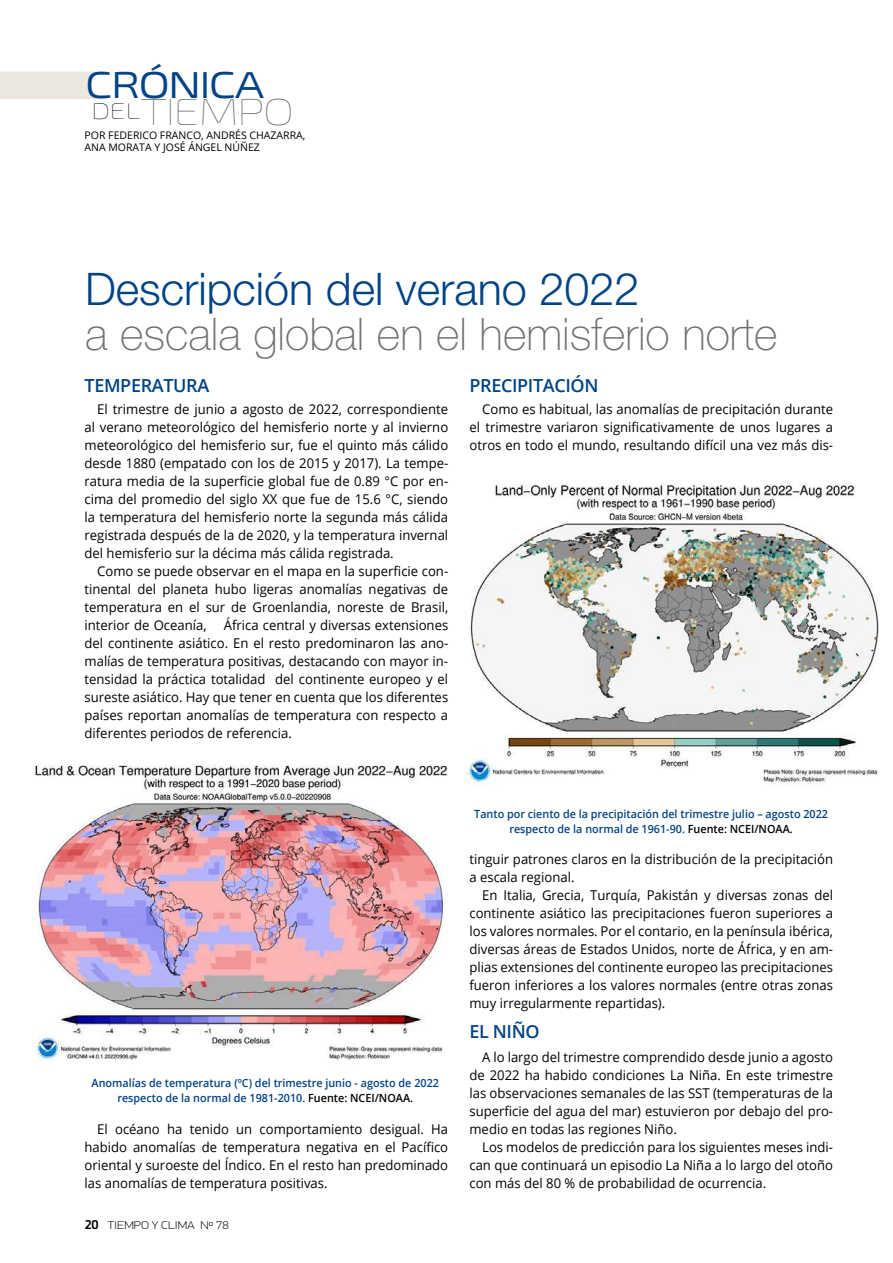
<style>
.page{position:relative;width:893px;height:1263px;background:#fff}
.page>*{position:absolute;margin:0;border:0;box-sizing:border-box;transform-origin:0 0}
.t1{font:100 45px "Helvetica Neue LT Std";color:#707172}
.t2{font:300 45px "Helvetica Neue LT Std";color:#004387}
.t3{font:100 expanded 37.5px "Exo 2";letter-spacing:-.05em;color:#707172}
.t4{font:expanded 37.5px "Exo 2";letter-spacing:-.05em;color:#004387}
.t5{font:600 18px "Open Sans";letter-spacing:-.02em;color:#004387}
.t6{font:13.5px/18px "Open Sans";color:#000;text-align:justify}
.t7{font:600 11.25px/15px "Open Sans";color:#004387;text-align:center;scale:.96 1}
.t8{font:100 11.25px "PF Din Display Pro";color:#000;scale:1.2 1}
.t9{font:10.5px/12px "Open Sans";color:#000}
.s1{color:#000}
.s2{font-family:"Stainless Cond";font-weight:700;font-size:12px}
</style>
<div class="page">
<img style="left:33px;top:764px;width:415px;height:297px">
<img style="left:464px;top:483px;width:415px;height:304px">
<svg style="left:0;top:72px;width:109px;height:27px;background:#eeeae3"></svg>
<h2 class="t4" style="left:85px;top:63px;width:181px">CRÓNICA</h2>
<h2 class="t3" style="left:91px;top:91px;width:204px"><sup>DEL</sup>TIEMPO</h2>
<p class="t9" style="left:85px;top:128px;width:222px">Por Federico Franco, Andrés Chazarra,<br>Ana Morata Y José Ángel N úñ ez</p>
<h1 class="t2" style="left:85px;top:261px;width:556px">Descripción del verano 2022</h1>
<h1 class="t1" style="left:85px;top:308px;width:694px">a escala global en el hemisferio norte</h1>
<h3 class="t5" style="left:85px;top:373px;width:126px">TEMPERATURA</h3>
<p class="t6" style="left:85px;top:400px;width:365px;text-indent:13px">E l trimestre de junio a agosto de 2022, correspondiente al verano meteorológico del hemisferio norte y al invierno meteorológico del hemisferio sur, fue el quinto más cálido desde 1880 (empatado con los de 2015 y 2017). La tempe&shy;ratura media de la superficie global fue de 0.89 °C por en&shy;cima del promedio del siglo XX que fue de 15.6 °C, siendo la temperatura del hemisferio norte la segunda más cálida registrada después de la de 2020, y la temperatura invernal del hemisferio sur la décima más cálida registrada.</p>
<p class="t6" style="left:85px;top:562px;width:365px;text-indent:13px">Como se puede observar en el mapa en la superficie con&shy;tinental del planeta hubo ligeras anomalías negativas de temperatura en el sur de Groenlandia, noreste de Brasil, interior de Oceanía,</p>
<p class="t6" style="left:85px;top:616px;width:365px;text-indent:139px">África central y diversas extensiones del continente asiático. En el resto predominaron las ano&shy;malías de temperatura positivas, destacando con mayor in&shy;tensidad la práctica totalidad del continente europeo y el sureste asiático. Hay que tener en cuenta que los diferentes países reportan anomalías de temperatura con respecto a diferentes periodos de referencia.</p>
<h3 class="t5" style="left:469px;top:373px;width:131px">PRECIPITACIÓN</h3>
<p class="t6" style="left:469px;top:400px;width:365px;text-indent:13px">Como es habitual, las anomalías de precipitación durante el trimestre variaron significativamente de unos lugares a otros en todo el mundo, resultando difícil una vez más dis-</p>
<p class="t7" style="left:92px;top:1075px;width:363px">Anomalías de temperatura (ºC) del trimestre junio - agosto de 2022 respecto de la normal de 1981-2010. <span class="s1">Fuente: NCEI/NOAA.</span></p>
<p class="t6" style="left:85px;top:1120px;width:365px;text-indent:13px">El océano ha tenido un comportamiento desigual. Ha habido anomalías de temperatura negativa en el Pacífico oriental y suroeste del Índico. En el resto han predominado las anomalías de temperatura positivas.</p>
<p class="t8" style="left:85px;top:1218px;width:121px"><span class="s2">20</span> TIEMPO Y CLIMA Nº 78</p>
<p class="t7" style="left:474px;top:806px;width:370px">Tanto por ciento de la precipitación del trimestre julio – agosto 2022 respecto de la normal de 1961-90. <span class="s1">Fuente: NCEI/NOAA.</span></p>
<p class="t6" style="left:469px;top:850px;width:365px">tinguir patrones claros en la distribución de la precipitación a escala regional.</p>
<p class="t6" style="left:469px;top:886px;width:365px;text-indent:13px">En Italia, Grecia, Turquía, Pakistán y diversas zonas del continente asiático las precipitaciones fueron superiores a los valores normales. Por el contario, en la península ibérica, diversas áreas de Estados Unidos, norte de África, y en am&shy;plias extensiones del continente europeo las precipitaciones fueron inferiores a los valores normales (entre otras zonas muy irregularmente repartidas).</p>
<h3 class="t5" style="left:469px;top:1019px;width:72px">EL NIÑO</h3>
<p class="t6" style="left:469px;top:1048px;width:365px;text-indent:13px">A lo largo del trimestre comprendido desde junio a agosto de 2022 ha habido condiciones La N iña. En este trimestre las observaciones semanales de las SST (temperaturas de la superficie del agua del mar) estuvieron por debajo del pro&shy;medio en todas las regiones N iño.</p>
<p class="t6" style="left:469px;top:1138px;width:365px;text-indent:13px">Los modelos de predicción para los siguientes meses indi&shy;can que continuará un episodio La N iña a lo largo del otoño con más del 80 % de probabilidad de ocurrencia.</p>
</div>
